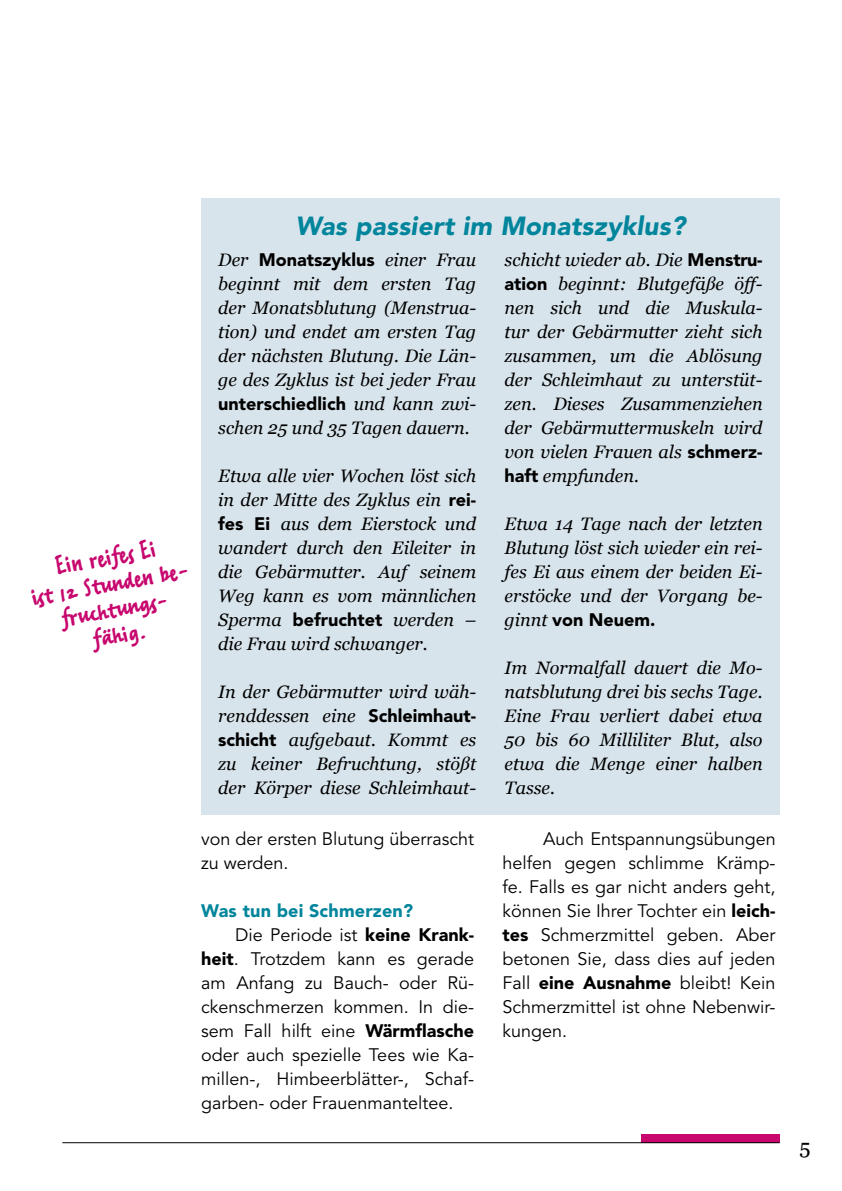
<style>
.page{position:relative;width:842px;height:1191px;background:#fff}
.page>*{position:absolute;margin:0;border:0;box-sizing:border-box;transform-origin:0 0}
.t1{font:28px/26px "Erikrighthand OT";color:#c7066e;text-align:center}
.t2{font:italic 900 26px "Avenir LT Std";letter-spacing:.01em;color:#00859c}
.t3{font:21px "Georgia";color:#000}
.t4{font:italic 18px/24px "Georgia";color:#000;text-align:justify}
.t5{font:18px/24px "Avenir LT Std";color:#000;text-align:justify}
.t6{font:900 18px "Avenir LT Std";letter-spacing:.01em;color:#00859c}
.s1{font-family:"Avenir LT Std";font-weight:900;font-style:normal}
.s2{font-style:inherit}
.s3{font-weight:900}
</style>
<div class="page">
<div style="left:641px;top:1134px;width:139px;height:8px;background:#c7066e"></div>
<hr style="left:62px;top:1142px;width:718px;height:1px;background:#000">
<div style="left:201px;top:198px;width:579px;height:617px;background:#d8e4eb"></div>
<p class="t1" style="left:25px;top:559px;width:160px;rotate:-10deg">Ein reifes Ei<br>ist 12 Stunden be&shy;fruchtungs&shy;fähig.</p>
<h2 class="t2" style="left:295px;top:210px;width:392px">Was passiert im Monatszyklus?</h2>
<p class="t4" style="left:218px;top:248px;width:259px">Der <span class="s1">Monatszyklus</span> einer Frau beginnt mit dem ersten Tag der Monatsblutung (Menstrua&shy;tion) und endet am ersten Tag der nächsten Blutung. Die Län&shy;ge des Zyklus ist bei jeder Frau <span class="s1">unterschiedlich</span> und kann zwi&shy;schen 25 und 35 Tagen dauern.</p>
<p class="t4" style="left:218px;top:464px;width:259px">Etwa alle vier Wochen <span class="s2">löst</span> sich in der Mitte des Zyklus ein <span class="s1">rei&shy;fes Ei</span> aus dem Eierstock und wandert durch den Eileiter in die Gebärmutter. Auf seinem Weg kann es vom männlichen Sperma <span class="s1">befruchtet</span> werden – die Frau wird schwanger.</p>
<p class="t4" style="left:218px;top:680px;width:259px">In der Gebärmutter wird wäh&shy;renddessen eine <span class="s1">Schleimhaut&shy;schicht</span> aufgebaut. Kommt es zu keiner Befruchtung, <span class="s2">stößt </span>der <span class="s2">Körper</span> diese Schleimhaut-</p>
<p class="t5" style="left:201px;top:827px;width:274px">von der ersten Blutung überrascht zu werden.</p>
<p class="t6" style="left:201px;top:900px;width:213px">Was tun bei Schmerzen?</p>
<p class="t5" style="left:201px;top:923px;width:274px;text-indent:34px">Die Periode ist <span class="s3">keine Krank&shy;heit</span>. Trotzdem kann es gerade am Anfang zu Bauch- oder Rü&shy;ckenschmerzen kommen. In die&shy;sem Fall hilft eine <span class="s3">Wärmflasche </span>oder auch spezielle Tees wie Ka&shy;millen-, Himbeerblätter-, Schaf&shy;garben- oder Frauenmanteltee.</p>
<p class="t4" style="left:505px;top:248px;width:259px">schicht wieder ab. Die <span class="s1">Menstru&shy;ation</span> beginnt: Blutgefäße <span class="s2">öff&shy;</span>nen sich und die Muskula&shy;tur der Gebärmutter zieht sich zusammen, um die <span class="s2">Ablösung </span>der Schleimhaut zu <span class="s2">unterstüt&shy;</span>zen. Dieses Zusammenziehen der Gebärmuttermuskeln wird von vielen Frauen als <span class="s1">schmerz&shy;haft</span> empfunden.</p>
<p class="t4" style="left:505px;top:512px;width:259px">Etwa 14 Tage nach der letzten Blutung <span class="s2">löst</span> sich wieder ein rei&shy;fes Ei aus einem der beiden Ei&shy;<span class="s2">erstöcke</span> und der Vorgang be&shy;ginnt <span class="s1">von Neuem.</span></p>
<p class="t4" style="left:505px;top:656px;width:259px">Im Normalfall dauert die Mo&shy;natsblutung drei bis sechs Tage.<br>Eine Frau verliert dabei etwa 50 bis 60 Milliliter Blut, also etwa die Menge einer halben Tasse.</p>
<p class="t5" style="left:502px;top:827px;width:275px;text-indent:41px">Auch Entspannungsübungen helfen gegen schlimme Krämp&shy;fe. Falls es gar nicht anders geht, können Sie Ihrer Tochter ein <span class="s3">leich&shy;tes</span> Schmerzmittel geben. Aber betonen Sie, dass dies auf jeden Fall <span class="s3">eine Ausnahme</span> bleibt! Kein Schmerzmittel ist ohne Nebenwir&shy;kungen.</p>
<p class="t3" style="left:799px;top:1131px;width:13px">5</p>
</div>
